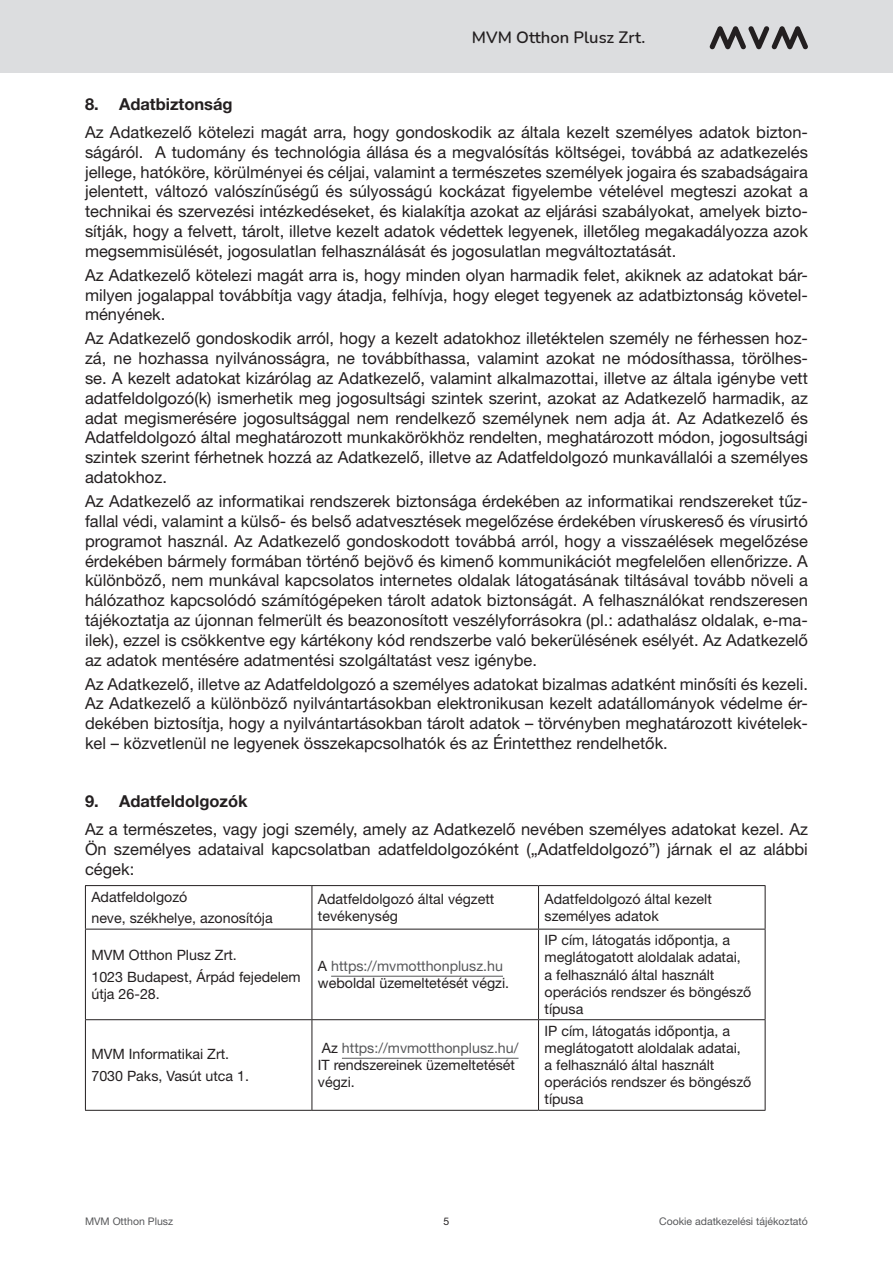
<style>
.page{position:relative;width:893px;height:1263px;background:#fff}
.page>*{position:absolute;margin:0;border:0;box-sizing:border-box;transform-origin:0 0}
.t1{font:16.5px/19.8px "Helvetica Neue LT Std";color:#231f20;text-align:justify}
.t2{font:700 16.5px "Helvetica Neue LT Std";color:#231f20}
.t3{font:600 16.5px "Nunito";color:#231f20}
.TableText{font:14.25px/17.1px "Helvetica Neue LT Std";color:#231f20}
.t4{font:10.5px "Helvetica Neue LT Std";color:#57585a}
.t5{font:10.5px "Helvetica Neue LT Std";color:#231f20}
.s1{color:#57585a}
</style>
<div class="page">
<div style="left:0;top:0;width:893px;height:72px;background:#dcdddf"></div>
<svg style="left:709px;top:26px;width:99px;height:24px"></svg>
<hr style="left:85px;top:885px;width:227px;height:1px;background:#231f20">
<hr style="left:85px;top:886px;width:1px;height:43px;background:#231f20">
<hr style="left:312px;top:885px;width:226px;height:1px;background:#231f20">
<hr style="left:312px;top:886px;width:1px;height:43px;background:#231f20">
<hr style="left:538px;top:885px;width:227px;height:1px;background:#231f20">
<hr style="left:538px;top:886px;width:1px;height:43px;background:#231f20">
<hr style="left:765px;top:886px;width:1px;height:43px;background:#231f20">
<hr style="left:85px;top:929px;width:227px;height:1px;background:#231f20">
<hr style="left:85px;top:929px;width:1px;height:90px;background:#231f20">
<hr style="left:312px;top:929px;width:226px;height:1px;background:#231f20">
<hr style="left:312px;top:929px;width:1px;height:90px;background:#231f20">
<hr style="left:538px;top:929px;width:227px;height:1px;background:#231f20">
<hr style="left:538px;top:929px;width:1px;height:90px;background:#231f20">
<hr style="left:765px;top:929px;width:1px;height:90px;background:#231f20">
<hr style="left:85px;top:1019px;width:227px;height:1px;background:#231f20">
<hr style="left:85px;top:1020px;width:1px;height:90px;background:#231f20">
<hr style="left:312px;top:1019px;width:226px;height:1px;background:#231f20">
<hr style="left:312px;top:1020px;width:1px;height:90px;background:#231f20">
<hr style="left:538px;top:1019px;width:227px;height:1px;background:#231f20">
<hr style="left:538px;top:1020px;width:1px;height:90px;background:#231f20">
<hr style="left:765px;top:1020px;width:1px;height:90px;background:#231f20">
<hr style="left:85px;top:1110px;width:227px;height:1px;background:#231f20">
<hr style="left:312px;top:1110px;width:226px;height:1px;background:#231f20">
<hr style="left:538px;top:1110px;width:227px;height:1px;background:#231f20">
<hr style="left:331px;top:976px;width:172px;height:1px;background:#57585a">
<hr style="left:342px;top:1058px;width:177px;height:1px;background:#57585a">
<p class="t3" style="left:472px;top:26px;width:175px">MVM Otthon Plusz Zrt.</p>
<p class="t2" style="left:85px;top:93px;width:149px">8. Adatbiztonság</p>
<p class="t1" style="left:85px;top:122px;width:724px">Az Adatkezelő kötelezi magát arra, hogy gondoskodik az általa kezelt személyes adatok bizton&shy;ságáról. A tudomány és technológia állása és a megvalósítás költségei, továbbá az adatkezelés jellege, hatóköre, körülményei és céljai, valamint a természetes személyek jogaira és szabadságaira jelentett, változó valószínűségű és súlyosságú kockázat figyelembe vételével megteszi azokat a technikai és szervezési intézkedéseket, és kialakítja azokat az eljárási szabályokat, amelyek bizto&shy;sítják, hogy a felvett, tárolt, illetve kezelt adatok védettek legyenek, illetőleg megakadályozza azok megsemmisülését, jogosulatlan felhasználását és jogosulatlan megváltoztatását.</p>
<p class="t1" style="left:85px;top:265px;width:724px">Az Adatkezelő kötelezi magát arra is, hogy minden olyan harmadik felet, akiknek az adatokat bár&shy;milyen jogalappal továbbítja vagy átadja, felhívja, hogy eleget tegyenek az adatbiztonság követel&shy;ményének.</p>
<p class="t1" style="left:85px;top:328px;width:724px">Az Adatkezelő gondoskodik arról, hogy a kezelt adatokhoz illetéktelen személy ne férhessen hoz&shy;zá, ne hozhassa nyilvánosságra, ne továbbíthassa, valamint azokat ne módosíthassa, törölhes&shy;se. A kezelt adatokat kizárólag az Adatkezelő, valamint alkalmazottai, illetve az általa igénybe vett adatfeldolgozó(k) ismerhetik meg jogosultsági szintek szerint, azokat az Adatkezelő harmadik, az adat megismerésére jogosultsággal nem rendelkező személynek nem adja át. Az Adatkezelő és Adatfeldolgozó által meghatározott munkakörökhöz rendelten, meghatározott módon, jogosultsági szintek szerint férhetnek hozzá az Adatkezelő, illetve az Adatfeldolgozó munkavállalói a személyes adatokhoz.</p>
<p class="t1" style="left:85px;top:491px;width:724px">Az Adatkezelő az informatikai rendszerek biztonsága érdekében az informatikai rendszereket tűz&shy;fallal védi, valamint a külső- és belső adatvesztések megelőzése érdekében víruskereső és vírusirtó programot használ. Az Adatkezelő gondoskodott továbbá arról, hogy a visszaélések megelőzése érdekében bármely formában történő bejövő és kimenő kommunikációt megfelelően ellenőrizze. A különböző, nem munkával kapcsolatos internetes oldalak látogatásának tiltásával tovább növeli a hálózathoz kapcsolódó számítógépeken tárolt adatok biztonságát. A felhasználókat rendszeresen tájékoztatja az újonnan felmerült és beazonosított veszélyforrásokra (pl.: adathalász oldalak, e-ma&shy;ilek), ezzel is csökkentve egy kártékony kód rendszerbe való bekerülésének esélyét. Az Adatkezelő az adatok mentésére adatmentési szolgáltatást vesz igénybe.</p>
<p class="t1" style="left:85px;top:673px;width:724px">Az Adatkezelő, illetve az Adatfeldolgozó a személyes adatokat bizalmas adatként minősíti és kezeli.<br>Az Adatkezelő a különböző nyilvántartásokban elektronikusan kezelt adatállományok védelme ér&shy;dekében biztosítja, hogy a nyilvántartásokban tárolt adatok – törvényben meghatározott kivételek&shy;kel – közvetlenül ne legyenek összekapcsolhatók és az Érintetthez rendelhetők.</p>
<p class="t2" style="left:85px;top:791px;width:164px">9. Adatfeldolgozók</p>
<p class="t1" style="left:85px;top:819px;width:724px">Az a természetes, vagy jogi személy, amely az Adatkezelő nevében személyes adatokat kezel. Az Ön személyes adataival kapcsolatban adatfeldolgozóként („Adatfeldolgozó”) járnak el az alábbi cégek:</p>
<p class="TableText" style="left:91px;top:888px;width:98px">Adatfeldolgozó</p>
<p class="TableText" style="left:91px;top:909px;width:183px">neve, székhelye, azonosítója</p>
<p class="TableText" style="left:318px;top:890px;width:178px">Adatfeldolgozó által végzett tevékenység</p>
<p class="TableText" style="left:544px;top:890px;width:169px">Adatfeldolgozó által kezelt személyes adatok</p>
<p class="TableText" style="left:91px;top:946px;width:147px">MVM Otthon Plusz Zrt.</p>
<p class="TableText" style="left:91px;top:968px;width:211px">1023 Budapest, Árpád fejedelem útja 26-28.</p>
<p class="TableText" style="left:318px;top:957px;width:193px">A <span class="s1">https://mvmotthonplusz.hu </span>weboldal üzemeltetését végzi.</p>
<p class="TableText" style="left:91px;top:1045px;width:139px">MVM Informatikai Zrt.</p>
<p class="TableText" style="left:91px;top:1067px;width:159px">7030 Paks, Vasút utca 1.</p>
<p class="TableText" style="left:318px;top:1039px;width:202px">Az <span class="s1">https://mvmotthonplusz.hu/<br></span>IT rendszereinek üzemeltetését végzi.</p>
<p class="TableText" style="left:544px;top:931px;width:208px">IP cím, látogatás időpontja, a meglátogatott aloldalak adatai, a felhasználó által használt operációs rendszer és böngésző típusa</p>
<p class="TableText" style="left:544px;top:1022px;width:208px">IP cím, látogatás időpontja, a meglátogatott aloldalak adatai, a felhasználó által használt operációs rendszer és böngésző típusa</p>
<p class="t4" style="left:85px;top:1215px;width:90px">MVM Otthon Plusz</p>
<p class="t5" style="left:444px;top:1215px;width:7px">5</p>
<p class="t4" style="left:659px;top:1215px;width:150px">Cookie adatkezelési tájékoztató</p>
</div>
